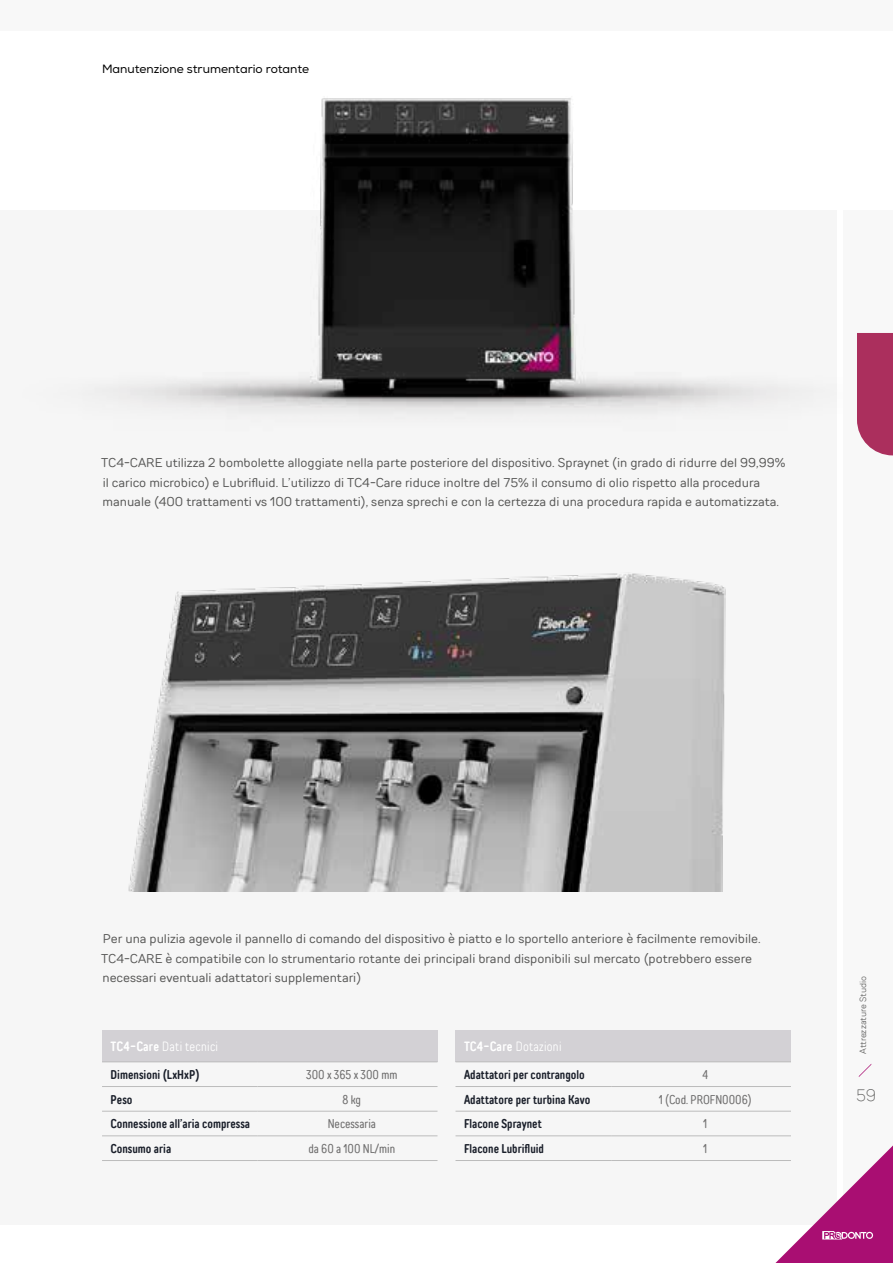
<style>
.page{position:relative;width:893px;height:1263px;background:#fff}
.page>*{position:absolute;margin:0;border:0;box-sizing:border-box;transform-origin:0 0}
.t1{font:200 16.5px "TT Rounds Neue";color:#575756}
.t2{font:300 13.5px "TT Rounds Neue Comp";letter-spacing:.02em;color:#fff}
.t3{font:12.75px/19.5px "TT Rounds Neue";color:#575756}
.t4{font:12.75px "TT Rounds Neue Com D Bold";color:#1a1f2a}
.t5{font:12.75px "TT Rounds Neue Comp";color:#706f6f}
.t6{font:12px "Nexa";color:#000}
.t7{font:300 9px "TT Rounds Neue";color:#575756}
.s1{font-family:"TT Rounds Neue Com D Bold";font-weight:400}
</style>
<div class="page">
<div style="left:0;top:210px;width:836px;height:1015px;background:#f6f6f6"></div>
<img style="left:119px;top:98px;width:718px;height:315px">
<img style="left:128px;top:573px;width:598px;height:318px">
<div style="left:455px;top:1030px;width:336px;height:32px;background:#d3d1d5"></div>
<hr style="left:455px;top:1061px;width:156px;height:1px;background:#bcbcbc">
<hr style="left:611px;top:1061px;width:180px;height:1px;background:#bcbcbc">
<hr style="left:455px;top:1086px;width:156px;height:1px;background:#bcbcbc">
<hr style="left:611px;top:1086px;width:180px;height:1px;background:#bcbcbc">
<hr style="left:455px;top:1111px;width:156px;height:1px;background:#bcbcbc">
<hr style="left:611px;top:1111px;width:180px;height:1px;background:#bcbcbc">
<hr style="left:455px;top:1135px;width:156px;height:1px;background:#bcbcbc">
<hr style="left:611px;top:1135px;width:180px;height:1px;background:#bcbcbc">
<hr style="left:455px;top:1160px;width:156px;height:1px;background:#bcbcbc">
<hr style="left:611px;top:1160px;width:180px;height:1px;background:#bcbcbc">
<div style="left:102px;top:1030px;width:335px;height:32px;background:#d3d1d5"></div>
<hr style="left:102px;top:1061px;width:156px;height:1px;background:#bcbcbc">
<hr style="left:258px;top:1061px;width:179px;height:1px;background:#bcbcbc">
<hr style="left:102px;top:1086px;width:156px;height:1px;background:#bcbcbc">
<hr style="left:258px;top:1086px;width:179px;height:1px;background:#bcbcbc">
<hr style="left:102px;top:1111px;width:156px;height:1px;background:#bcbcbc">
<hr style="left:258px;top:1111px;width:179px;height:1px;background:#bcbcbc">
<hr style="left:102px;top:1135px;width:156px;height:1px;background:#bcbcbc">
<hr style="left:258px;top:1135px;width:179px;height:1px;background:#bcbcbc">
<hr style="left:102px;top:1160px;width:156px;height:1px;background:#bcbcbc">
<hr style="left:258px;top:1160px;width:179px;height:1px;background:#bcbcbc">
<div style="left:843px;top:210px;width:50px;height:1015px;background:#f8f8f8"></div>
<div style="left:0;top:0;width:893px;height:30px;background:#f8f8f8"></div>
<svg style="left:763px;top:1135px;width:130px;height:128px"></svg>
<svg style="left:859px;top:1064px;width:12px;height:13px"></svg>
<div style="left:857px;top:333px;width:36px;height:122px;background:#ab2f5d"></div>
<p class="t6" style="left:102px;top:61px;width:209px">Manutenzione strumentario rotante</p>
<p class="t3" style="left:101px;top:453px;width:686px">TC4-CARE utilizza 2 bombolette alloggiate nella parte posteriore del dispositivo. Spraynet (in grado di ridurre del 99,99% il carico microbico) e Lubrifluid. L’utilizzo di TC4-Care riduce inoltre del 75% il consumo di olio rispetto alla procedura manuale (400 trattamenti vs 100 trattamenti), senza sprechi e con la certezza di una procedura rapida e automatizzata.</p>
<p class="t3" style="left:101px;top:929px;width:661px">Per una pulizia agevole il pannello di comando del dispositivo è piatto e lo sportello anteriore è facilmente removibile.<br>TC4-CARE è compatibile con lo strumentario rotante dei principali brand disponibili sul mercato (potrebbero essere necessari eventuali adattatori supplementari)</p>
<p class="t2" style="left:111px;top:1038px;width:109px"><span class="s1">TC4-Care</span> Dati tecnici</p>
<p class="t4" style="left:111px;top:1066px;width:91px">Dimensioni (LxHxP)</p>
<p class="t5" style="left:306px;top:1066px;width:93px">300 x 365 x 300 mm</p>
<p class="t4" style="left:111px;top:1091px;width:23px">Peso</p>
<p class="t5" style="left:343px;top:1091px;width:20px">8 kg</p>
<p class="t4" style="left:111px;top:1116px;width:141px">Connessione all’aria compressa</p>
<p class="t5" style="left:328px;top:1116px;width:50px">Necessaria</p>
<p class="t4" style="left:111px;top:1140px;width:62px">Consumo aria</p>
<p class="t5" style="left:308px;top:1140px;width:88px">da 60 a 100 NL/min</p>
<p class="t2" style="left:464px;top:1038px;width:99px"><span class="s1">TC4-Care</span> Dotazioni</p>
<p class="t4" style="left:464px;top:1066px;width:122px">Adattatori per contrangolo</p>
<p class="t5" style="left:702px;top:1066px;width:7px">4</p>
<p class="t4" style="left:464px;top:1091px;width:128px">Adattatore per turbina Kavo</p>
<p class="t5" style="left:659px;top:1091px;width:94px">1 (Cod. PROFN0006)</p>
<p class="t4" style="left:464px;top:1116px;width:79px">Flacone Spraynet</p>
<p class="t5" style="left:703px;top:1116px;width:6px">1</p>
<p class="t4" style="left:464px;top:1140px;width:82px">Flacone Lubrifluid</p>
<p class="t5" style="left:703px;top:1140px;width:6px">1</p>
<p class="t7" style="left:857px;top:1054px;width:79px;rotate:-90deg">Attrezzature Studio</p>
<p class="t1" style="left:856px;top:1085px;width:22px">59</p>
</div>
